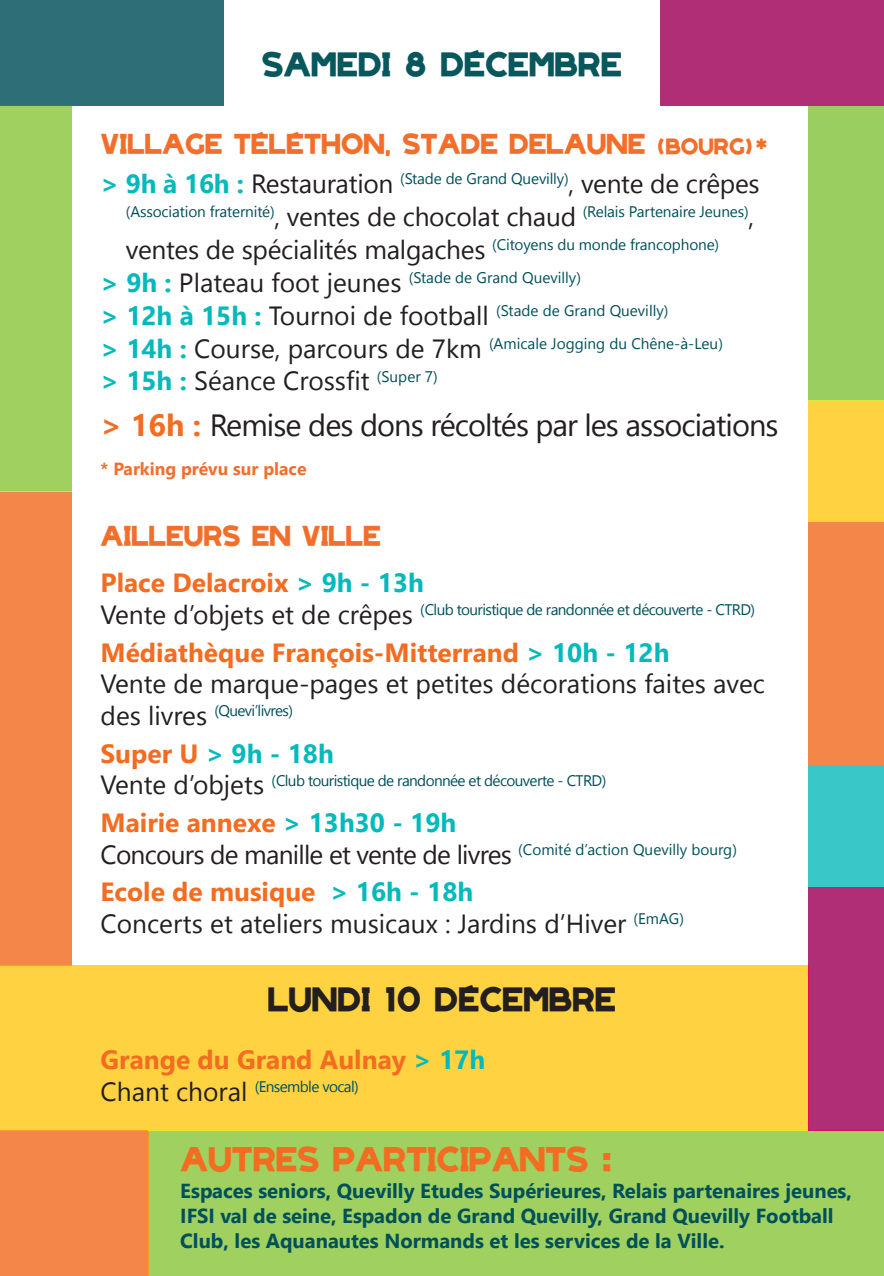
<style>
.page{position:relative;width:884px;height:1276px;background:#fff}
.page>*{position:absolute;margin:0;border:0;box-sizing:border-box;transform-origin:0 0}
.t1{font:30.6px "Nirmala UI";letter-spacing:-.03em;color:#231f20}
.t2{font:700 27px "AFM Telethon";color:#f36c21}
.t3{font:700 26.78px "AFM Telethon";color:#07575d}
.t4{font:700 26.78px "AFM Telethon";color:#231f20}
.t5{font:26.32px "Nirmala UI";letter-spacing:-.01em;color:#231f20}
.t6{font:700 26.32px "Nirmala UI";color:#f36c21}
.t7{font:26.32px "Nirmala UI";letter-spacing:-.03em;color:#231f20}
.t8{font:700 26.32px "Nirmala UI";color:#03b9bb}
.t9{font:700 22.28px "AFM Telethon";color:#f36e2a}
.t10{font:700 20.25px/24.8px "Nirmala UI";color:#00505a}
.t11{font:700 17.55px "Nirmala UI";color:#f36e2a}
.t12{font:15.3px "Nirmala UI";letter-spacing:-.04em;color:#00505a}
.t13{font:15.3px "Nirmala UI";color:#00505a}
.t14{font:15.3px "Nirmala UI";letter-spacing:-.01em;color:#00505a}
.s1{font-size:17.55px}
.s2{font-weight:700;color:#03b9bb}
.s3{font-size:26.32px;color:#231f20}
.s4{font-weight:700;font-size:26.32px;color:#03b9bb}
.s5{font-weight:700;color:#f36c21}
.s6{color:#03b9bb}
.s7{color:#f36c21}
</style>
<div class="page">
<div style="left:0;top:0;width:223px;height:106px;background:#2e6f77"></div>
<div style="left:0;top:106px;width:71px;height:385px;background:#9fd060"></div>
<div style="left:807px;top:886px;width:76px;height:244px;background:#b02e76"></div>
<div style="left:807px;top:106px;width:76px;height:294px;background:#9bce61"></div>
<div style="left:0;top:491px;width:71px;height:474px;background:#f58649"></div>
<div style="left:0;top:1130px;width:148px;height:146px;background:#f58649"></div>
<div style="left:807px;top:400px;width:76px;height:122px;background:#fed240"></div>
<div style="left:0;top:965px;width:807px;height:165px;background:#fed240"></div>
<div style="left:807px;top:522px;width:76px;height:243px;background:#f58649"></div>
<div style="left:807px;top:765px;width:76px;height:121px;background:#3ac7c8"></div>
<div style="left:148px;top:1130px;width:735px;height:146px;background:#9fd060"></div>
<div style="left:660px;top:0;width:223px;height:106px;background:#b02e76"></div>
<p class="t3" style="left:262px;top:54px;width:361px">SAMEDI 8 DÉCEMBRE</p>
<p class="t9" style="left:100px;top:135px;width:670px">VILLAGE TÉLÉTHON, STADE DELAUNE <span class="s1">(BOURG)*</span></p>
<p class="t5" style="left:100px;top:163px;width:660px"><span class="s2">&gt; 9h à 16h :</span> Restauration <sup>(Stade</sup> <sup>de</sup> <sup>Grand</sup> <sup>Quevilly)</sup>, vente de crêpes</p>
<p class="t14" style="left:126px;top:200px;width:629px">(Association fraternité)<span class="s3">, ventes de chocolat chaud</span> (Relais Partenaire Jeunes)<span class="s3">,</span></p>
<p class="t5" style="left:126px;top:229px;width:594px">ventes de spécialités malgaches <sup>(Citoyens</sup> <sup>du</sup> <sup>monde</sup> <sup>francophone)</sup></p>
<p class="t13" style="left:100px;top:266px;width:482px"><span class="s4">&gt; 9h :</span> <span class="s3">Plateau foot jeunes</span> (Stade de Grand Quevilly)</p>
<p class="t13" style="left:100px;top:298px;width:569px"><span class="s4">&gt; 12h à 15h :</span> <span class="s3">Tournoi de football</span> (Stade de Grand Quevilly)</p>
<p class="t13" style="left:100px;top:331px;width:623px"><span class="s4">&gt; 14h :</span> <span class="s3">Course, parcours de 7km</span> (Amicale Jogging du Chêne-à-Leu)</p>
<p class="t5" style="left:100px;top:360px;width:339px"><span class="s2">&gt; 15h :</span> Séance Crossfit <sup>(Super</sup> <sup>7)</sup></p>
<p class="t1" style="left:100px;top:401px;width:679px"><span class="s5">&gt; 16h :</span> Remise des dons récoltés par les associations</p>
<p class="t11" style="left:100px;top:455px;width:207px">* Parking prévu sur place</p>
<p class="t9" style="left:100px;top:527px;width:282px">AILLEURS EN VILLE</p>
<p class="t6" style="left:100px;top:563px;width:325px">Place Delacroix <span class="s6">&gt; 9h - 13h</span></p>
<p class="t12" style="left:100px;top:598px;width:656px"><span class="s3">Vente d’objets et de crêpes</span> (Club touristique de randonnée et découverte - CTRD)</p>
<p class="t6" style="left:100px;top:632px;width:570px">Médiathèque François-Mitterrand <span class="s6">&gt; 10h - 12h</span></p>
<p class="t5" style="left:100px;top:663px;width:665px">Vente de marque-pages et petites décorations faites avec</p>
<p class="t12" style="left:100px;top:699px;width:194px"><span class="s3">des livres</span> (Quevi’livres)</p>
<p class="t8" style="left:100px;top:733px;width:235px"><span class="s7">Super U</span> &gt; 9h - 18h</p>
<p class="t12" style="left:100px;top:768px;width:507px"><span class="s3">Vente d’objets</span> (Club touristique de randonnée et découverte - CTRD)</p>
<p class="t6" style="left:100px;top:802px;width:357px">Mairie annexe <span class="s6">&gt; 13h30 - 19h</span></p>
<p class="t7" style="left:100px;top:833px;width:637px">Concours de manille et vente de livres <sup>(Comité</sup> <sup>d’action</sup> <sup>Quevilly</sup> <sup>bourg)</sup></p>
<p class="t6" style="left:100px;top:871px;width:374px">Ecole de musique <span class="s6">&gt; 16h - 18h</span></p>
<p class="t5" style="left:100px;top:903px;width:585px">Concerts et ateliers musicaux : Jardins d’Hiver <sup>(EmAG)</sup></p>
<p class="t4" style="left:268px;top:988px;width:350px">LUNDI 10 DÉCEMBRE</p>
<p class="t6" style="left:100px;top:1039px;width:386px">Grange du Grand Aulnay <span class="s6">&gt; 17h</span></p>
<p class="t12" style="left:100px;top:1074px;width:260px"><span class="s3">Chant choral</span> (Ensemble vocal)</p>
<p class="t2" style="left:180px;top:1148px;width:433px">AUTRES PARTICIPANTS :</p>
<p class="t10" style="left:180px;top:1177px;width:673px">Espaces seniors, Quevilly Etudes Supérieures, Relais partenaires jeunes,<br>IFSI val de seine, Espadon de Grand Quevilly, Grand Quevilly Football<br>Club, les Aquanautes Normands et les services de la Ville.</p>
</div>
